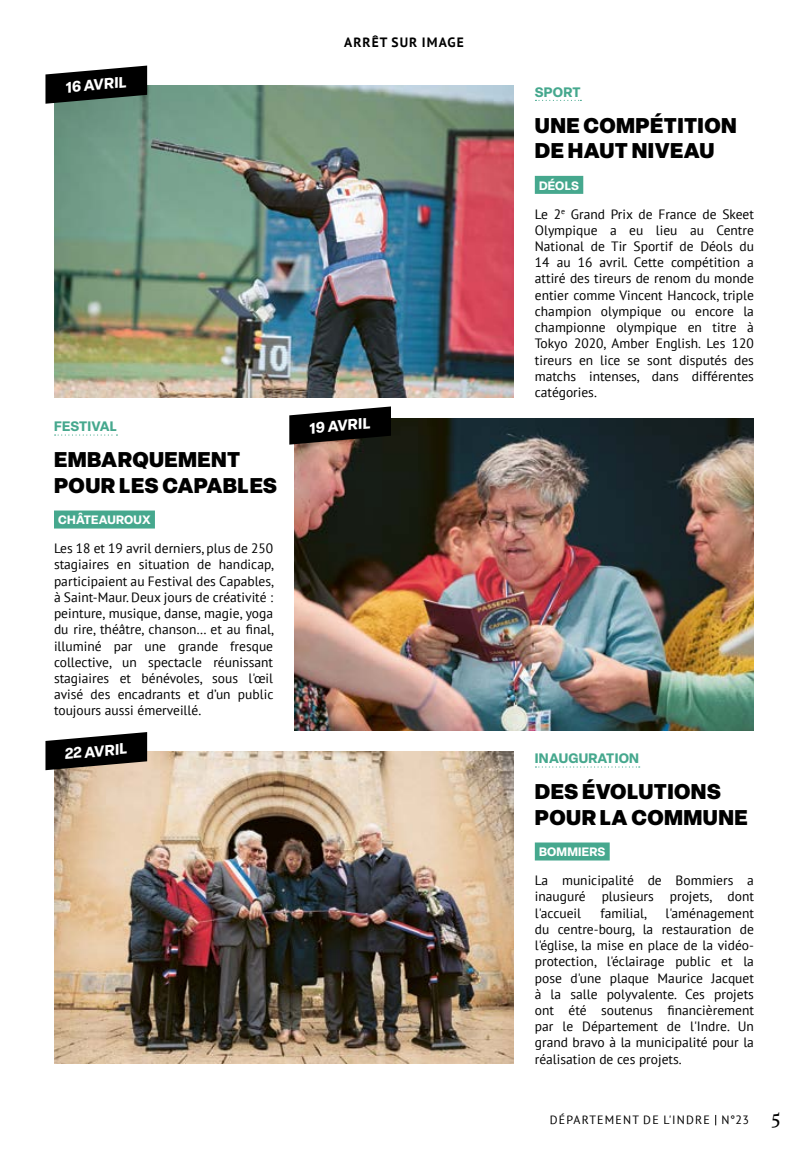
<style>
.page{position:relative;width:808px;height:1149px;background:#fff}
.page>*{position:absolute;margin:0;border:0;box-sizing:border-box;transform-origin:0 0}
.MadeInIndre_Titre{font:900 21px/25.2px "Elza";letter-spacing:.02em;color:#000}
.MadeInIndre_Titre-2{font:700 15px "Elza";color:#fff}
.Labeur_Texte{font:13.5px/16.2px "PT Sans";color:#000;text-align:justify}
.MadeInIndre_Titre-3{font:700 13.5px "Elza";letter-spacing:.02em;color:#46a88e}
.Rubrique_Titre{font:700 13.5px "PT Sans";letter-spacing:.08em;color:#000}
.t1{font:12px "PT Sans";letter-spacing:.1em;color:#000}
.Cantons_Commune{font:700 12px "Elza";letter-spacing:.02em;color:#fff}
.s1{font-family:"Maecenas";font-weight:500;font-size:19.5px}
</style>
<div class="page">
<img style="left:294px;top:418px;width:460px;height:312px">
<img style="left:54px;top:85px;width:459px;height:312px">
<img style="left:54px;top:751px;width:459px;height:312px">
<svg style="left:45px;top:66px;width:102px;height:38px;background:#292d2b"></svg>
<svg style="left:45px;top:732px;width:102px;height:38px;background:#383532"></svg>
<svg style="left:289px;top:406px;width:102px;height:38px;background:#292826"></svg>
<svg style="left:535px;top:100px;width:46px;height:1px"></svg>
<svg style="left:55px;top:434px;width:62px;height:1px"></svg>
<svg style="left:535px;top:766px;width:105px;height:1px"></svg>
<div style="left:535px;top:176px;width:48px;height:18px;background:#46a88e"></div>
<div style="left:54px;top:510px;width:101px;height:18px;background:#46a88e"></div>
<div style="left:535px;top:842px;width:75px;height:18px;background:#46a88e"></div>
<p class="MadeInIndre_Titre-2" style="left:64px;top:77px;width:62px;rotate:-5deg">16 AVRIL</p>
<p class="Rubrique_Titre" style="left:344px;top:34px;width:121px">ARRÊT SUR IMAGE</p>
<p class="MadeInIndre_Titre-3" style="left:54px;top:416px;width:64px">FESTIVAL</p>
<p class="MadeInIndre_Titre" style="left:54px;top:446px;width:225px">EMBARQUEMENT<br>POUR LES CAPABLES</p>
<p class="Cantons_Commune" style="left:58px;top:511px;width:94px">CHÂTEAUROUX</p>
<p class="Labeur_Texte" style="left:54px;top:540px;width:222px">Les 18 et 19 avril derniers, plus de 250 stagiaires en situation de handicap, participaient au Festival des Capables, à Saint-Maur. Deux jours de créativité : peinture, musique, danse, magie, yoga du rire, théâtre, chanson… et au final, illuminé par une grande fresque collective, un spectacle réunissant stagiaires et bénévoles, sous l'œil avisé des encadrants et d’un public toujours aussi émerveillé.</p>
<p class="MadeInIndre_Titre-2" style="left:64px;top:743px;width:64px;rotate:-5deg">22 AVRIL</p>
<p class="MadeInIndre_Titre-2" style="left:308px;top:417px;width:62px;rotate:-5deg">19 AVRIL</p>
<p class="MadeInIndre_Titre-3" style="left:535px;top:82px;width:47px">SPORT</p>
<p class="MadeInIndre_Titre" style="left:535px;top:112px;width:203px">UNE COMPÉTITION<br>DE HAUT NIVEAU</p>
<p class="Cantons_Commune" style="left:539px;top:177px;width:41px">DÉOLS</p>
<p class="Labeur_Texte" style="left:535px;top:205px;width:221px">Le 2<sup>e</sup> Grand Prix de France de Skeet Olympique a eu lieu au Centre National de Tir Sportif de Déols du 14 au 16 avril. Cette compétition a attiré des tireurs de renom du monde entier comme Vincent Hancock, triple champion olympique ou encore la championne olympique en titre à Tokyo 2020, Amber English. Les 120 tireurs en lice se sont disputés des matchs intenses, dans différentes catégories.</p>
<p class="MadeInIndre_Titre-3" style="left:535px;top:748px;width:106px">INAUGURATION</p>
<p class="MadeInIndre_Titre" style="left:535px;top:778px;width:214px">DES ÉVOLUTIONS<br>POUR LA COMMUNE</p>
<p class="Cantons_Commune" style="left:539px;top:843px;width:68px">BOMMIERS</p>
<p class="Labeur_Texte" style="left:535px;top:871px;width:221px">La municipalité de Bommiers a inauguré plusieurs projets, dont l'accueil</p>
<p class="Labeur_Texte" style="left:535px;top:904px;width:221px;text-indent:131px">l'aménagement du centre-bourg, la restauration de l'église, la mise en place de la vidéo&shy;protection, l'éclairage public et la pose d'une plaque Maurice Jacquet à la salle polyvalente. Ces projets ont été soutenus financièrement par le Département de l'Indre. Un grand bravo à la municipalité pour la réalisation de ces projets.</p>
<p class="Labeur_Texte" style="left:600px;top:904px;width:48px">familial,</p>
<p class="t1" style="left:550px;top:1111px;width:232px">DÉPARTEMENT DE L'INDRE N°23 <span class="s1">5</span></p>
</div>
